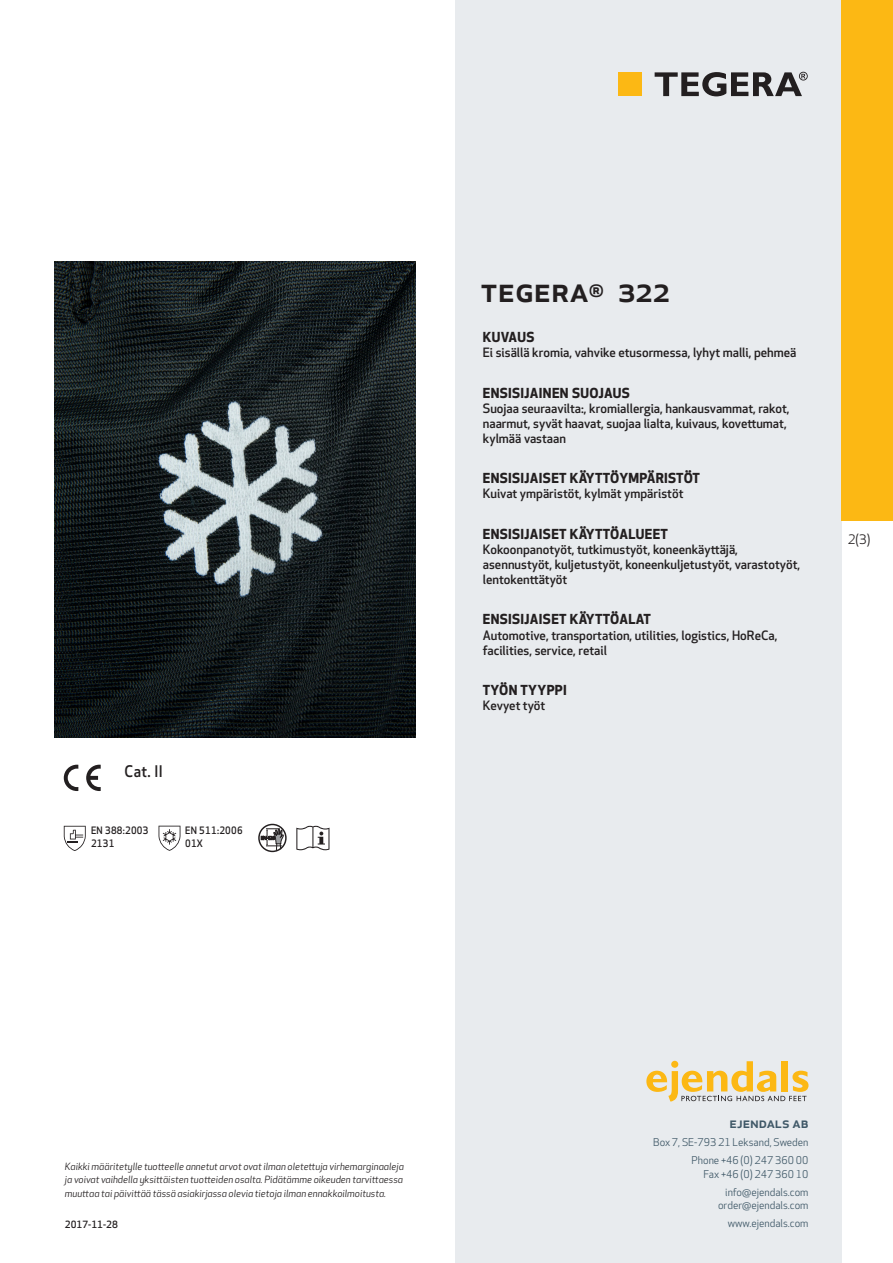
<style>
.page{position:relative;width:893px;height:1263px;background:#fff}
.page>*{position:absolute;margin:0;border:0;box-sizing:border-box;transform-origin:0 0}
.prodname{font:500 34.5px "Apex New";color:#231f20}
.Artikel{font:500 15.6px "Apex New";color:#231f20;scale:.95 1}
.t1{font:500 15px "Apex New";color:#405968}
.Funktion_body{font:700 13.5px "Apex New";letter-spacing:.025em;color:#231f20}
.t2{font:12.75px "Apex New";color:#231f20}
.Funktion_body-2{font:500 12.6px/15px "Apex New";color:#231f20}
.t3{font:10.5px/18px "Apex New";color:#405968;text-align:right}
.Artikel-2{font:500 10.05px/13.2px "Apex New";letter-spacing:.025em;color:#231f20;scale:.95 1}
.t4{font:italic 9.75px/13.5px "Apex New";color:#231f20;text-align:justify}
.Sidfot_datum{font:500 9.75px "Apex New";color:#231f20}
</style>
<div class="page">
<div style="left:455px;top:0;width:387px;height:1263px;background:#e8ebee"></div>
<svg style="left:646px;top:1061px;width:162px;height:40px"></svg>
<div style="left:842px;top:0;width:51px;height:520px;background:#fcb814"></div>
<div style="left:618px;top:72px;width:24px;height:24px;background:#fcb814"></div>
<svg style="left:655px;top:72px;width:153px;height:24px"></svg>
<svg style="left:86px;top:765px;width:15px;height:26px"></svg>
<svg style="left:64px;top:765px;width:14px;height:26px"></svg>
<svg style="left:64px;top:826px;width:22px;height:25px"></svg>
<svg style="left:159px;top:826px;width:21px;height:25px"></svg>
<svg style="left:261px;top:824px;width:23px;height:26px"></svg>
<div style="left:258px;top:824px;width:29px;height:28px;border:1px solid #231f20;border-radius:50%"></div>
<svg style="left:296px;top:826px;width:33px;height:24px"></svg>
<img style="left:54px;top:261px;width:361px;height:477px">
<p class="Artikel" style="left:125px;top:761px;width:42px">Cat. II</p>
<p class="Artikel-2" style="left:91px;top:823px;width:62px">EN 388:2003<br>2131</p>
<p class="Artikel-2" style="left:185px;top:823px;width:62px">EN 511:2006<br>01X</p>
<p class="prodname" style="left:480px;top:266px;width:191px">TEGERA<sup>®</sup> 322</p>
<p class="Funktion_body" style="left:483px;top:327px;width:53px">KUVAUS</p>
<p class="Funktion_body-2" style="left:483px;top:345px;width:315px">Ei sisällä kromia, vahvike etusormessa, lyhyt malli, pehmeä</p>
<p class="Funktion_body" style="left:483px;top:383px;width:149px">ENSISIJAINEN SUOJAUS</p>
<p class="Funktion_body-2" style="left:483px;top:400px;width:308px">Suojaa seuraavilta:, kromiallergia, hankausvammat, rakot, naarmut, syvät haavat, suojaa lialta, kuivaus, kovettumat, kylmää vastaan</p>
<p class="Funktion_body" style="left:483px;top:468px;width:219px">ENSISIJAISET KÄYTTÖYMPÄRISTÖT</p>
<p class="Funktion_body-2" style="left:483px;top:486px;width:202px">Kuivat ympäristöt, kylmät ympäristöt</p>
<p class="Funktion_body" style="left:483px;top:524px;width:187px">ENSISIJAISET KÄYTTÖALUEET</p>
<p class="Funktion_body-2" style="left:483px;top:541px;width:319px">Kokoonpanotyöt, tutkimustyöt, koneenkäyttäjä, asennustyöt, kuljetustyöt, koneenkuljetustyöt, varastotyöt, lentokenttätyöt</p>
<p class="Funktion_body" style="left:483px;top:610px;width:170px">ENSISIJAISET KÄYTTÖALAT</p>
<p class="Funktion_body-2" style="left:483px;top:627px;width:296px">Automotive, transportation, utilities, logistics, HoReCa, facilities, service, retail</p>
<p class="Funktion_body" style="left:483px;top:680px;width:85px">TYÖN TYYPPI</p>
<p class="Funktion_body-2" style="left:483px;top:698px;width:64px">Kevyet työt</p>
<p class="t2" style="left:848px;top:531px;width:24px">2(3)</p>
<p class="t4" style="left:65px;top:1159px;width:340px">Kaikki määritetylle tuotteelle annetut arvot ovat ilman oletettuja virhemarginaaleja ja voivat vaihdella yksittäisten tuotteiden osalta. Pidätämme oikeuden tarvittaessa muuttaa tai päivittää tässä asiakirjassa olevia tietoja ilman ennakkoilmoitusta.</p>
<p class="Sidfot_datum" style="left:65px;top:1218px;width:54px">2017-11-28</p>
<p class="t1" style="left:729px;top:1113px;width:80px">ejendals ab</p>
<p class="t3" style="left:653px;top:1133px;width:157px">Box 7, SE-793 21 Leksand, Sweden<br>Phone +46 (0) 247 360 00</p>
<p class="t3" style="left:703px;top:1165px;width:107px">Fax +46 (0) 247 360 10 info@ejendals.com</p>
<p class="t3" style="left:718px;top:1196px;width:92px">order@ejendals.com</p>
<p class="t3" style="left:728px;top:1215px;width:82px">www.ejendals.com</p>
</div>
